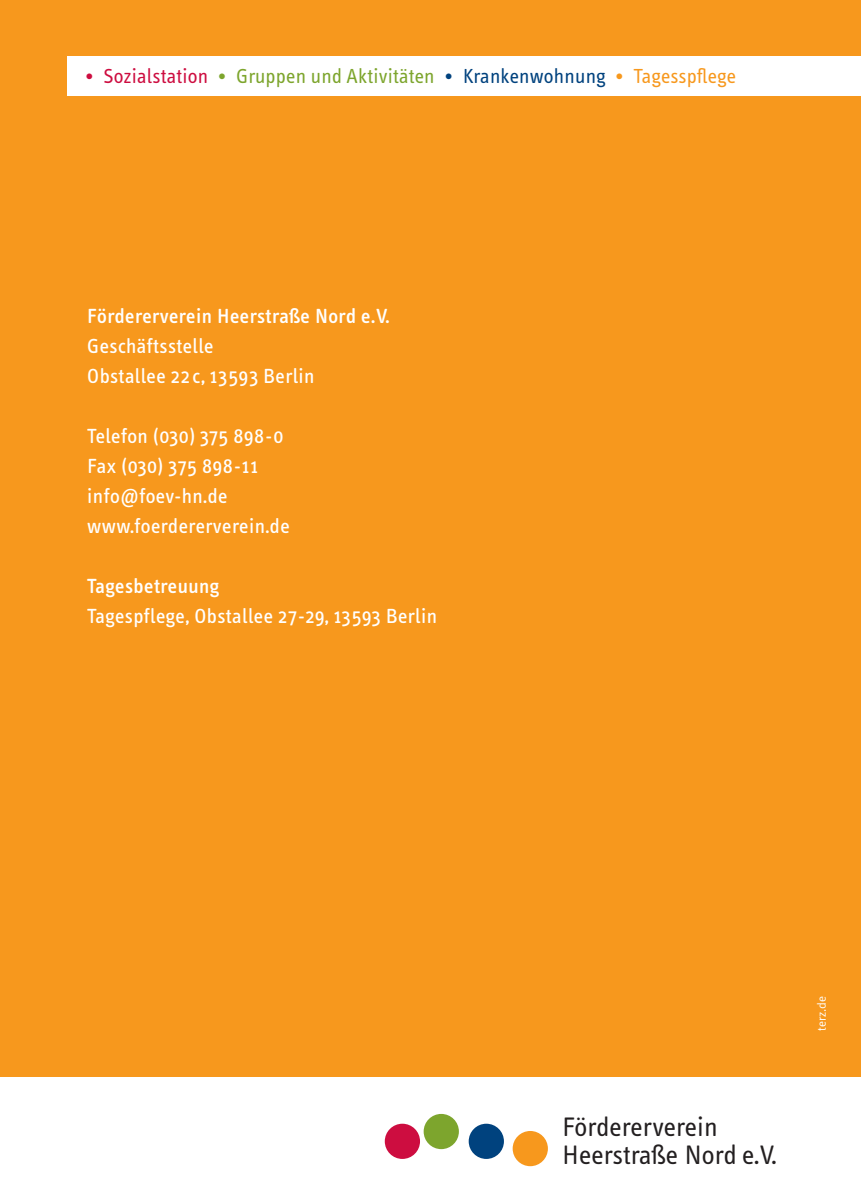
<style>
.page{position:relative;width:861px;height:1203px;background:#fff}
.page>*{position:absolute;margin:0;border:0;box-sizing:border-box;transform-origin:0 0}
.t1{font:27.6px/27.6px "Info Text";color:#231f20}
.t2{font:21px/30px "Info Text";letter-spacing:.02em;color:#fff}
.t3{font:21px "Info Text";letter-spacing:.01em;color:#7da52d}
.t4{font:500 21px "Info Text";letter-spacing:.02em;color:#fff}
.t5{font:12px "Meta";color:#fff}
.s1{color:#cd0d40}
.s2{color:#00427e}
.s3{color:#f7981d}
</style>
<div class="page">
<div style="left:0;top:0;width:860px;height:1077px;background:#f7981d"></div>
<div style="left:384px;top:1124px;width:36px;height:35px;background:#cd0d40;border-radius:50%"></div>
<div style="left:423px;top:1114px;width:36px;height:35px;background:#7da52d;border-radius:50%"></div>
<div style="left:468px;top:1124px;width:36px;height:35px;background:#00427e;border-radius:50%"></div>
<div style="left:512px;top:1131px;width:35px;height:35px;background:#f7981d;border-radius:50%"></div>
<div style="left:67px;top:56px;width:793px;height:40px;background:#fff"></div>
<p class="t3" style="left:84px;top:68px;width:653px"><span class="s1">• Sozialstation</span> • Gruppen und Aktivitäten <span class="s2">• Krankenwohnung</span> <span class="s3">• Tagesspflege</span></p>
<p class="t4" style="left:87px;top:308px;width:304px">Fördererverein Heerstraße Nord e.V.</p>
<p class="t2" style="left:87px;top:333px;width:229px">Geschäftsstelle<br>Obstallee 22c, 13593 Berlin</p>
<p class="t2" style="left:87px;top:423px;width:204px">Telefon (030) 375 898-0<br>Fax (030) 375 898-11 info@foev-hn.de www.foerdererverein.de</p>
<p class="t4" style="left:87px;top:578px;width:133px">Tagesbetreuung</p>
<p class="t2" style="left:87px;top:603px;width:351px">Tagespflege, Obstallee 27-29, 13593 Berlin</p>
<h1 class="t1" style="left:562px;top:1114px;width:216px">Fördererverein<br>Heerstraße Nord e.V.</h1>
<p class="t5" style="left:816px;top:1031px;width:36px;rotate:-90deg">terz.de</p>
</div>
